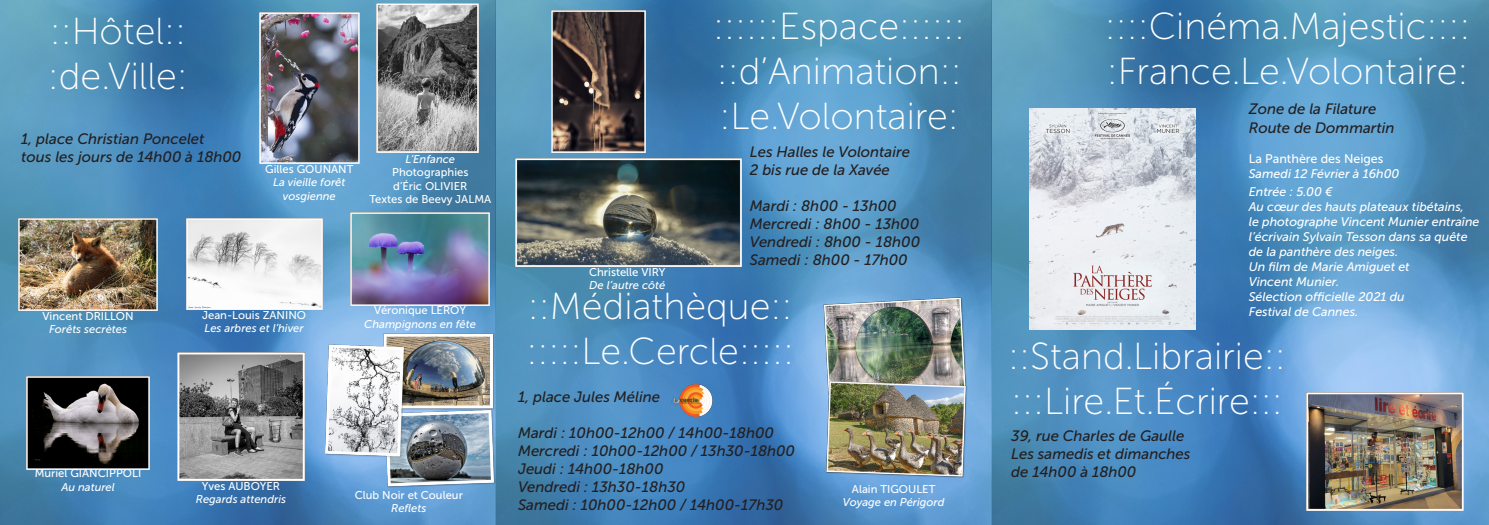
<style>
.page{position:relative;width:1489px;height:525px;background:#fff}
.page>*{position:absolute;margin:0;border:0;box-sizing:border-box;transform-origin:0 0}
.t1{font:37.5px/45px "Museo Sans 100";color:#fff}
.t2{font:italic 15px/18px "Museo Sans 500";color:#231f20}
.t3{font:italic 12.5px/15px "Museo Sans 500";color:#fff}
.t4{font:12.5px "Museo Sans 500";color:#fff}
.t5{font:11.25px/13.5px "Museo Sans 500";color:#fff;text-align:center}
.t6{font:italic 11.25px/13.5px "Museo Sans 500";color:#fff;text-align:center}
.s1{font-style:normal}
.s2{font-style:italic}
</style>
<div class="page">
<img style="left:0;top:0;width:1488px;height:524px">
<img style="left:27px;top:376px;width:122px;height:93px">
<img style="left:19px;top:218px;width:138px;height:92px">
<img style="left:186px;top:218px;width:136px;height:91px">
<img style="left:259px;top:12px;width:100px;height:151px">
<img style="left:377px;top:3px;width:102px;height:149px">
<img style="left:351px;top:213px;width:138px;height:92px">
<img style="left:177px;top:352px;width:128px;height:128px">
<img style="left:322px;top:332px;width:173px;height:156px">
<img style="left:515px;top:158px;width:227px;height:108px">
<img style="left:1029px;top:108px;width:166px;height:221px">
<img style="left:551px;top:10px;width:95px;height:142px">
<img style="left:1306px;top:392px;width:157px;height:118px">
<img style="left:820px;top:297px;width:147px;height:180px">
<img style="left:671px;top:381px;width:43px;height:37px">
<p class="t1" style="left:48px;top:9px;width:141px">::Hôtel:: :de.Ville:</p>
<p class="t2" style="left:21px;top:130px;width:185px">1, place Christian Poncelet</p>
<p class="t2" style="left:21px;top:148px;width:222px">tous les jours de 14h00 à 18h00</p>
<p class="t6" style="left:265px;top:162px;width:90px"><span class="s1">Gilles GOUNANT<br></span>La vieille forêt vosgienne</p>
<p class="t5" style="left:369px;top:152px;width:123px"><span class="s2">L’Enfance<br></span>Photographies<br>d’Éric OLIVIER<br>Textes de Beevy JALMA</p>
<p class="t5" style="left:43px;top:309px;width:93px">Vincent DRILLON<br><span class="s2">Forêts secrètes</span></p>
<p class="t6" style="left:202px;top:308px;width:106px;text-align:left"><span class="s1">Jean-Louis ZANINO<br></span>Les arbres et l’hiver</p>
<p class="t6" style="left:364px;top:303px;width:113px"><span class="s1">Véronique LEROY<br></span>Champignons en fête</p>
<p class="t5" style="left:35px;top:466px;width:108px">Muriel GIANCIPPOLI<br><span class="s2">Au naturel</span></p>
<p class="t6" style="left:196px;top:479px;width:92px"><span class="s1">Yves AUBOYER<br></span>Regards attendris</p>
<p class="t5" style="left:355px;top:488px;width:110px">Club Noir et Couleur<br><span class="s2">Reflets</span></p>
<p class="t1" style="left:713px;top:4px;width:253px;text-align:justify">::::::Espace:::::: ::d’Animation:: :Le.Volontaire:</p>
<p class="t2" style="left:749px;top:143px;width:162px">Les Halles le Volontaire</p>
<p class="t2" style="left:749px;top:161px;width:141px">2 bis rue de la Xavée</p>
<p class="t2" style="left:749px;top:197px;width:148px">Mardi : 8h00 - 13h00</p>
<p class="t2" style="left:749px;top:215px;width:171px">Mercredi : 8h00 - 13h00</p>
<p class="t2" style="left:749px;top:233px;width:172px">Vendredi : 8h00 - 18h00</p>
<p class="t2" style="left:749px;top:251px;width:159px">Samedi : 8h00 - 17h00</p>
<p class="t5" style="left:589px;top:265px;width:78px;text-align:left">Christelle VIRY<br><span class="s2">De l’autre côté</span></p>
<p class="t1" style="left:526px;top:284px;width:269px">::Médiathèque:: :::::Le.Cercle:::::</p>
<p class="t2" style="left:518px;top:388px;width:144px">1, place Jules Méline</p>
<p class="t2" style="left:518px;top:424px;width:257px">Mardi : 10h00-12h00 / 14h00-18h00</p>
<p class="t2" style="left:518px;top:442px;width:278px">Mercredi : 10h00-12h00 / 13h30-18h00<br>Jeudi : 14h00-18h00<br>Vendredi : 13h30-18h30<br>Samedi : 10h00-12h00 / 14h00-17h30</p>
<p class="t6" style="left:842px;top:482px;width:103px"><span class="s1">Alain TIGOULET<br></span>Voyage en Périgord</p>
<p class="t1" style="left:1104px;top:4px;width:367px">::::Cinéma.Majestic:::: :France.Le.Volontaire:</p>
<p class="t2" style="left:1248px;top:100px;width:147px">Zone de la Filature<br>Route de Dommartin</p>
<p class="t4" style="left:1248px;top:151px;width:136px">La Panthère des Neiges</p>
<p class="t3" style="left:1248px;top:164px;width:152px;line-height:18px">Samedi 12 Février à 16h00<br>Entrée : 5.00 €</p>
<p class="t3" style="left:1248px;top:199px;width:217px">Au cœur des hauts plateaux tibétains,</p>
<p class="t3" style="left:1248px;top:214px;width:232px">le photographe Vincent Munier entraîne l’écrivain Sylvain Tesson dans sa quête de la panthère des neiges.</p>
<p class="t3" style="left:1248px;top:259px;width:162px">Un film de Marie Amiguet et<br>Vincent Munier.</p>
<p class="t3" style="left:1248px;top:289px;width:157px">Sélection officielle 2021 du<br>Festival de Cannes.</p>
<p class="t1" style="left:1008px;top:334px;width:279px">::Stand.Librairie:: :::Lire.Et.Écrire:::</p>
<p class="t2" style="left:1011px;top:426px;width:175px">39, rue Charles de Gaulle</p>
<p class="t2" style="left:1011px;top:444px;width:181px">Les samedis et dimanches</p>
<p class="t2" style="left:1011px;top:462px;width:127px">de 14h00 à 18h00</p>
</div>
